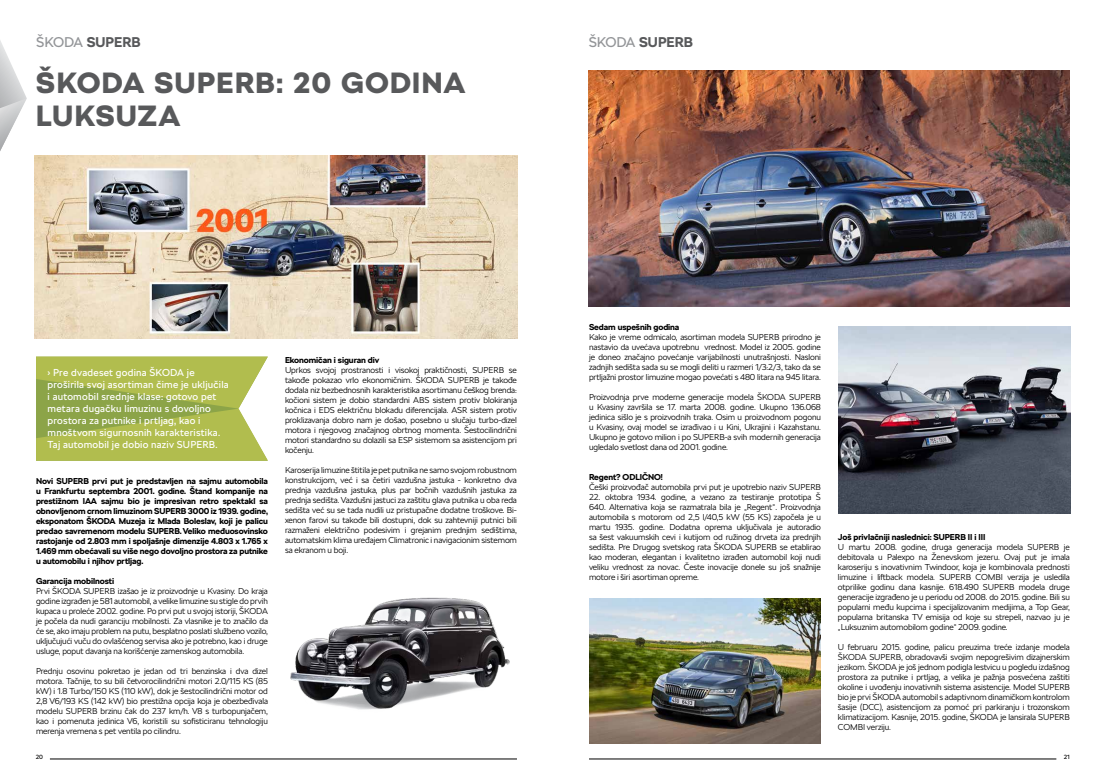
<style>
.page{position:relative;width:1106px;height:780px;background:#fff}
.page>*{position:absolute;margin:0;border:0;box-sizing:border-box;transform-origin:0 0}
.t1{font:900 29px/33px "SKODA Next";letter-spacing:.05em;color:#58595b}
.t2{font:700 14px "SKODA Next";letter-spacing:.005em;color:#58595b}
.t3{font:10px/12px "SKODA Next";letter-spacing:.02em;color:#fff}
.t4{font:300 8.5px/10px "SKODA Next";letter-spacing:-.01em;color:#000;text-align:justify}
.t5{font:700 8.5px/10px "SKODA Next";letter-spacing:-.01em;color:#000;text-align:justify}
.t6{font:6px "SKODA Next";color:#000}
.s1{font-weight:400;color:#939598}
</style>
<div class="page">
<hr style="left:589px;top:758px;width:467px;height:1px;background:#000">
<hr style="left:50px;top:758px;width:467px;height:1px;background:#000">
<img style="left:588px;top:71px;width:481px;height:236px">
<svg style="left:36px;top:356px;width:232px;height:104px;background:#acba57"></svg>
<svg style="left:0;top:40px;width:27px;height:111px"></svg>
<img style="left:35px;top:155px;width:482px;height:183px">
<img style="left:290px;top:597px;width:220px;height:113px">
<img style="left:838px;top:326px;width:233px;height:187px">
<img style="left:589px;top:599px;width:232px;height:145px">
<h2 class="t2" style="left:36px;top:33px;width:106px"><span class="s1">ŠKODA</span> SUPERB</h2>
<h2 class="t2" style="left:588px;top:33px;width:106px"><span class="s1">ŠKODA</span> SUPERB</h2>
<h1 class="t1" style="left:36px;top:66px;width:430px">ŠKODA SUPERB: 20 GODINA<br>LUKSUZA</h1>
<p class="t3" style="left:48px;top:367px;width:183px">› Pre dvadeset godina ŠKODA je proširila svoj asortiman čime je uključila i automobil srednje klase: gotovo pet metara dugačku limuzinu s dovoljno prostora za putnike i prtljag, kao i mnoštvom sigurnosnih karakteristika.<br>Taj automobil je dobio naziv SUPERB.</p>
<p class="t5" style="left:36px;top:475px;width:233px">Novi SUPERB prvi put je predstavljen na sajmu automobila u Frankfurtu septembra 2001. godine. Štand kompanije na prestižnom IAA sajmu bio je impresivan retro spektakl sa obnovljenom crnom limuzinom SUPERB 3000 iz 1939. godine, eksponatom ŠKODA Muzeja iz Mlada Boleslav, koji je palicu predao savremenom modelu SUPERB. Veliko međuosovinsko rastojanje od 2.803 mm i spoljašnje dimenzije 4.803 x 1.765 x 1.469 mm obećavali su više nego dovoljno prostora za putnike u automobilu i njihov prtljag.</p>
<p class="t5" style="left:36px;top:575px;width:80px">Garancija mobilnosti</p>
<p class="t4" style="left:36px;top:585px;width:233px">Prvi ŠKODA SUPERB izašao je iz proizvodnje u Kvasiny. Do kraja godine izgrađen je 581 automobil, a velike limuzine su stigle do prvih kupaca u proleće 2002. godine. Po prvi put u svojoj istoriji, ŠKODA je počela da nudi garanciju mobilnosti. Za vlasnike je to značilo da će se, ako imaju problem na putu, besplatno poslati službeno vozilo, uključujući vuču do ovlašćenog servisa ako je potrebno, kao i druge usluge, poput davanja na korišćenje zamenskog automobila.</p>
<p class="t4" style="left:36px;top:665px;width:233px">Prednju osovinu pokretao je jedan od tri benzinska i dva dizel motora. Tačnije, to su bili četvorocilindrični motori 2.0/115 KS (85 kW) i 1.8 Turbo/150 KS (110 kW), dok je šestocilindrični motor od 2,8 V6/193 KS (142 kW) bio prestižna opcija koja je obezbeđivala modelu SUPERB brzinu čak do 237 km/h. V8 s turbopunjačem, kao i pomenuta jedinica V6, koristili su sofisticiranu tehnologiju merenja vremena s pet ventila po cilindru.</p>
<p class="t5" style="left:285px;top:355px;width:96px">Ekonomičan i siguran div</p>
<p class="t4" style="left:285px;top:365px;width:233px">Uprkos svojoj prostranosti i visokoj praktičnosti, SUPERB se takođe pokazao vrlo ekonomičnim. ŠKODA SUPERB je takođe dodala niz bezbednosnih karakteristika asortimanu češkog brenda: kočioni sistem je dobio standardni ABS sistem protiv blokiranja kočnica i EDS električnu blokadu diferencijala. ASR sistem protiv proklizavanja dobro nam je došao, posebno u slučaju turbo-dizel motora i njegovog značajnog obrtnog momenta. Šestocilindrični motori standardno su dolazili sa ESP sistemom sa asistencijom pri kočenju.</p>
<p class="t4" style="left:285px;top:465px;width:233px">Karoserija limuzine štitila je pet putnika ne samo svojom robustnom konstrukcijom, već i sa četiri vazdušna jastuka - konkretno dva prednja vazdušna jastuka, plus par bočnih vazdušnih jastuka za prednja sedišta. Vazdušni jastuci za zaštitu glava putnika u oba reda sedišta već su se tada nudili uz pristupačne dodatne troškove. Bi&shy;xenon farovi su takođe bili dostupni, dok su zahtevniji putnici bili razmaženi električno podesivim i grejanim prednjim sedištima, automatskim klima uređajem Climatronic i navigacionim sistemom sa ekranom u boji.</p>
<p class="t5" style="left:589px;top:322px;width:92px">Sedam uspešnih godina</p>
<p class="t4" style="left:589px;top:332px;width:233px">Kako je vreme odmicalo, asortiman modela SUPERB prirodno je nastavio da uvećava upotrebnu vrednost. Model iz 2005. godine je doneo značajno povećanje varijabilnosti unutrašnjosti. Nasloni zadnjih sedišta sada su se mogli deliti u razmeri 1/3:2/3, tako da se prtljažni prostor limuzine mogao povećati s 480 litara na 945 litara.</p>
<p class="t4" style="left:589px;top:392px;width:233px">Proizvodnja prve moderne generacije modela ŠKODA SUPERB u Kvasiny završila se 17. marta 2008. godine. Ukupno 136.068 jedinica sišlo je s proizvodnih traka. Osim u proizvodnom pogonu u Kvasiny, ovaj model se izrađivao i u Kini, Ukrajini i Kazahstanu.<br>Ukupno je gotovo milion i po SUPERB-a svih modernih generacija ugledalo svetlost dana od 2001. godine.</p>
<p class="t5" style="left:589px;top:472px;width:75px">Regent? ODLIČNO!</p>
<p class="t4" style="left:589px;top:482px;width:233px">Češki proizvođač automobila prvi put je upotrebio naziv SUPERB</p>
<p class="t4" style="left:589px;top:492px;width:233px">22. oktobra 1934. godine, a vezano za testiranje prototipa Š 640. Alternativa koja se razmatrala bila je „Regent“. Proizvodnja automobila s motorom od 2,5 l/40,5 kW (55 KS) započela je u martu 1935. godine. Dodatna oprema uključivala je autoradio sa šest vakuumskih cevi i kutijom od ružinog drveta iza prednjih sedišta. Pre Drugog svetskog rata ŠKODA SUPERB se etablirao kao moderan, elegantan i kvalitetno izrađen automobil koji nudi veliku vrednost za novac. Česte inovacije donele su još snažnije motore i širi asortiman opreme.</p>
<p class="t5" style="left:838px;top:531px;width:149px">Još privlačniji naslednici: SUPERB II i III</p>
<p class="t4" style="left:838px;top:542px;width:233px">U martu 2008. godine, druga generacija modela SUPERB je debitovala u Palexpo na Ženevskom jezeru. Ovaj put je imala karoseriju s inovativnim Twindoor, koja je kombinovala prednosti limuzine i liftback modela. SUPERB COMBI verzija je usledila otprilike godinu dana kasnije. 618.490 SUPERB modela druge generacije izgrađeno je u periodu od 2008. do 2015. godine. Bili su popularni među kupcima i specijalizovanim medijima, a Top Gear, popularna britanska TV emisija od koje su strepeli, nazvao ju je „Luksuznim automobilom godine“ 2009. godine.</p>
<p class="t4" style="left:838px;top:642px;width:233px">U februaru 2015. godine, palicu preuzima treće izdanje modela ŠKODA SUPERB, obradovavši svojim nepogrešivim dizajnerskim jezikom. ŠKODA je još jednom podigla lestvicu u pogledu izdašnog prostora za putnike i prtljag, a velika je pažnja posvećena zaštiti okoline i uvođenju inovativnih sistema asistencije. Model SUPERB bio je prvi ŠKODA automobil s adaptivnom dinamičkom kontrolom šasije (DCC), asistencijom za pomoć pri parkiranju i trozonskom klimatizacijom. Kasnije, 2015. godine, ŠKODA je lansirala SUPERB COMBI verziju.</p>
<p class="t6" style="left:36px;top:753px;width:9px">20</p>
<p class="t6" style="left:1063px;top:753px;width:7px">21</p>
</div>
